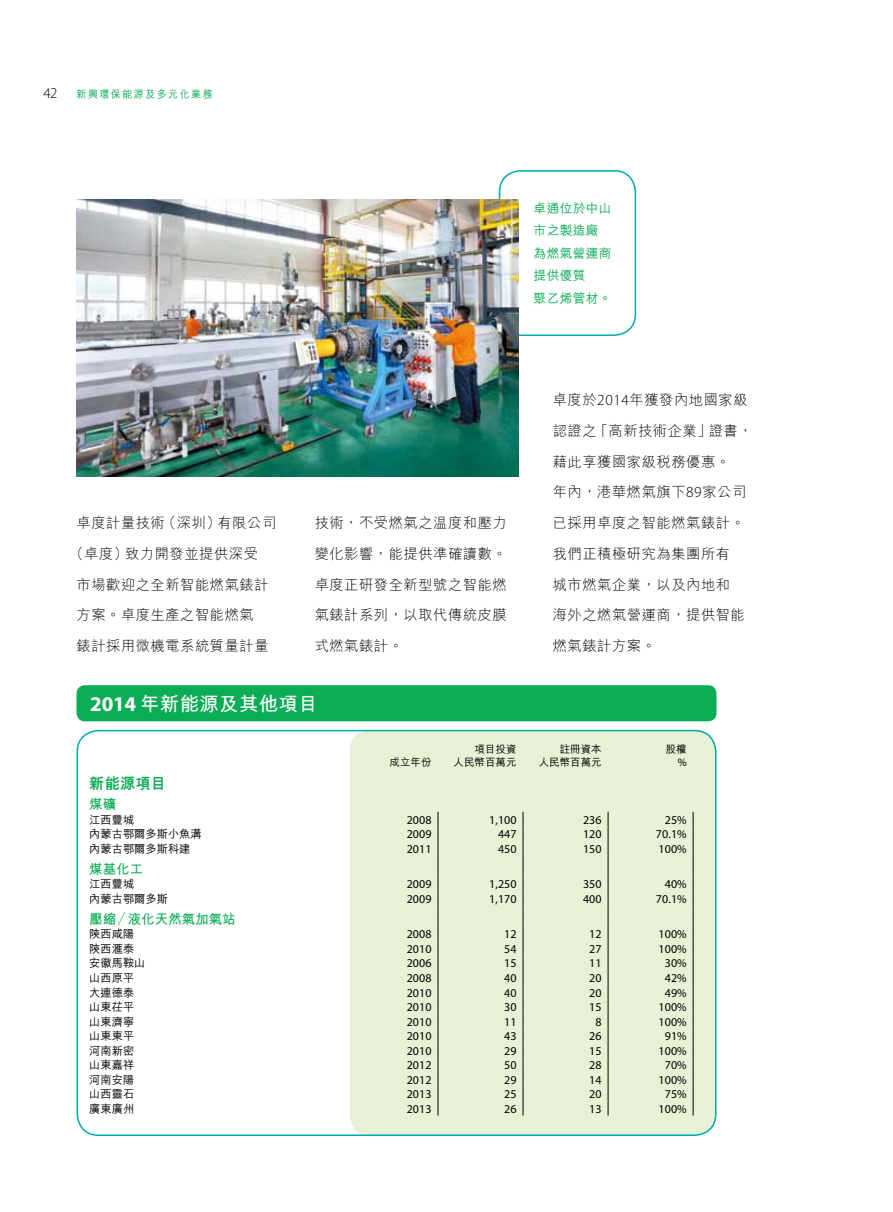
<style>
.page{position:relative;width:893px;height:1212px;background:#fff}
.page>*{position:absolute;margin:0;border:0;box-sizing:border-box;transform-origin:0 0}
.t1{font:700 19.5px "M Hei HK";letter-spacing:.015em;color:#fff}
.t2{font:800 15px "M Hei HK";letter-spacing:.025em;color:#0aac55}
.t3{font:300 15px "Myriad Pro";color:#000}
.t4{font:300 14.25px/30.8px "M Hei HK";letter-spacing:.04em;color:#000;text-align:justify}
.t5{font:700 13.5px "M Hei HK";color:#0aac55}
.t6{font:500 12.75px/22.5px "M Hei HK";letter-spacing:.025em;color:#0aac55}
.t7{font:12px "Myriad Pro";letter-spacing:.01em;color:#000}
.t8{font:11.4px "Myriad Pro";color:#000}
.t9{font:500 11.25px "M Hei HK";color:#000}
.t10{font:500 10.5px/13.5px "M Hei HK";color:#000;text-align:right}
.t11{font:500 10.5px "M Hei HK";letter-spacing:.15em;color:#0aac55;scale:.95 1}
.s1{font-family:"Myriad Pro";font-size:21px}
.s2{font-family:"Myriad Pro";font-size:15.45px}
</style>
<div class="page">
<div style="left:499px;top:170px;width:137px;height:166px;border:2px solid #00a9a9;border-radius:21px"></div>
<img style="left:77px;top:200px;width:442px;height:276px">
<div style="left:350px;top:730px;width:365px;height:406px;background:#e6f1d5;border-radius:21px"></div>
<div style="left:77px;top:685px;width:639px;height:36px;background:#0aac55;border-radius:9px"></div>
<svg style="left:438px;top:812px;width:1px;height:303px"></svg>
<svg style="left:523px;top:812px;width:1px;height:303px"></svg>
<svg style="left:608px;top:812px;width:1px;height:303px"></svg>
<svg style="left:693px;top:812px;width:1px;height:303px"></svg>
<div style="left:77px;top:730px;width:639px;height:406px;border:2px solid #00a9a9;border-radius:21px"></div>
<p class="t3" style="left:43px;top:84px;width:16px">42</p>
<p class="t11" style="left:77px;top:86px;width:145px">新興環保能源及多元化業務</p>
<p class="t6" style="left:534px;top:196px;width:80px">卓通位於中山市之製造廠為燃氣營運商提供優質<br>聚乙烯管材。</p>
<p class="t4" style="left:77px;top:507px;width:201px">卓度計量技術（深圳）有限公司</p>
<p class="t4" style="left:69px;top:538px;width:190px">（卓度）致力開發並提供深受</p>
<p class="t4" style="left:77px;top:569px;width:194px">市場歡迎之全新智能燃氣錶計</p>
<p class="t4" style="left:77px;top:599px;width:179px">方案。卓度生產之智能燃氣</p>
<p class="t4" style="left:77px;top:630px;width:194px">錶計採用微機電系統質量計量</p>
<p class="t4" style="left:315px;top:507px;width:194px">技術，不受燃氣之温度和壓力變化影響，能提供準確讀數。卓度正研發全新型號之智能燃氣錶計系列，以取代傳統皮膜式燃氣錶計。</p>
<h1 class="t1" style="left:90px;top:689px;width:229px"><span class="s1">2014</span> 年新能源及其他項目</h1>
<p class="t4" style="left:553px;top:384px;width:201px;text-align:left">卓度於<span class="s2">2014</span>年獲發內地國家級認證之「高新技術企業」證書，藉此享獲國家級稅務優惠。<br>年內，港華燃氣旗下<span class="s2">89</span>家公司已採用卓度之智能燃氣錶計。我們正積極研究為集團所有<br>城市燃氣企業，以及內地和<br>海外之燃氣營運商，提供智能燃氣錶計方案。</p>
<p class="t10" style="left:390px;top:755px;width:43px">成立年份</p>
<p class="t10" style="left:454px;top:741px;width:64px">項目投資<br>人民幣百萬元</p>
<p class="t10" style="left:539px;top:741px;width:64px">註冊資本<br>人民幣百萬元</p>
<p class="t10" style="left:666px;top:741px;width:22px">股權</p>
<p class="t8" style="left:678px;top:755px;width:10px">%</p>
<p class="t2" style="left:89px;top:776px;width:78px">新能源項目</p>
<p class="t5" style="left:89px;top:794px;width:28px">煤礦</p>
<p class="t9" style="left:89px;top:811px;width:47px">江西豐城</p>
<p class="t7" style="left:407px;top:812px;width:26px">2008</p>
<p class="t7" style="left:489px;top:812px;width:29px">1,100</p>
<p class="t7" style="left:583px;top:812px;width:20px">236</p>
<p class="t7" style="left:665px;top:812px;width:24px">25%</p>
<p class="t9" style="left:89px;top:826px;width:114px">內蒙古鄂爾多斯小魚溝</p>
<p class="t7" style="left:407px;top:827px;width:26px">2009</p>
<p class="t7" style="left:498px;top:827px;width:20px">447</p>
<p class="t7" style="left:583px;top:827px;width:20px">120</p>
<p class="t7" style="left:656px;top:827px;width:32px">70.1%</p>
<p class="t9" style="left:89px;top:840px;width:103px">內蒙古鄂爾多斯科建</p>
<p class="t7" style="left:407px;top:841px;width:26px">2011</p>
<p class="t7" style="left:498px;top:841px;width:20px">450</p>
<p class="t7" style="left:583px;top:841px;width:20px">150</p>
<p class="t7" style="left:658px;top:841px;width:30px">100%</p>
<p class="t5" style="left:89px;top:859px;width:56px">煤基化工</p>
<p class="t9" style="left:89px;top:876px;width:46px">江西豐城</p>
<p class="t7" style="left:407px;top:877px;width:26px">2009</p>
<p class="t7" style="left:489px;top:877px;width:29px">1,250</p>
<p class="t7" style="left:583px;top:877px;width:20px">350</p>
<p class="t7" style="left:665px;top:877px;width:24px">40%</p>
<p class="t9" style="left:89px;top:890px;width:80px">內蒙古鄂爾多斯</p>
<p class="t7" style="left:407px;top:891px;width:26px">2009</p>
<p class="t7" style="left:489px;top:891px;width:29px">1,170</p>
<p class="t7" style="left:583px;top:891px;width:20px">400</p>
<p class="t7" style="left:656px;top:891px;width:32px">70.1%</p>
<p class="t5" style="left:89px;top:909px;width:148px">壓縮／液化天然氣加氣站</p>
<p class="t9" style="left:89px;top:926px;width:46px">陝西咸陽</p>
<p class="t7" style="left:407px;top:927px;width:26px">2008</p>
<p class="t7" style="left:504px;top:927px;width:14px">12</p>
<p class="t7" style="left:589px;top:927px;width:14px">12</p>
<p class="t7" style="left:658px;top:927px;width:30px">100%</p>
<p class="t9" style="left:89px;top:940px;width:47px">陝西滙泰</p>
<p class="t7" style="left:407px;top:941px;width:26px">2010</p>
<p class="t7" style="left:504px;top:941px;width:14px">54</p>
<p class="t7" style="left:589px;top:941px;width:14px">27</p>
<p class="t7" style="left:658px;top:941px;width:30px">100%</p>
<p class="t9" style="left:89px;top:955px;width:58px">安徽馬鞍山</p>
<p class="t7" style="left:407px;top:956px;width:26px">2006</p>
<p class="t7" style="left:504px;top:956px;width:14px">15</p>
<p class="t7" style="left:589px;top:956px;width:14px">11</p>
<p class="t7" style="left:665px;top:956px;width:24px">30%</p>
<p class="t9" style="left:89px;top:970px;width:46px">山西原平</p>
<p class="t7" style="left:407px;top:970px;width:26px">2008</p>
<p class="t7" style="left:504px;top:970px;width:14px">40</p>
<p class="t7" style="left:589px;top:970px;width:14px">20</p>
<p class="t7" style="left:665px;top:970px;width:24px">42%</p>
<p class="t9" style="left:89px;top:984px;width:46px">大連德泰</p>
<p class="t7" style="left:407px;top:985px;width:26px">2010</p>
<p class="t7" style="left:504px;top:985px;width:14px">40</p>
<p class="t7" style="left:589px;top:985px;width:14px">20</p>
<p class="t7" style="left:665px;top:985px;width:24px">49%</p>
<p class="t9" style="left:89px;top:999px;width:46px">山東茌平</p>
<p class="t7" style="left:407px;top:1000px;width:26px">2010</p>
<p class="t7" style="left:504px;top:1000px;width:14px">30</p>
<p class="t7" style="left:589px;top:1000px;width:14px">15</p>
<p class="t7" style="left:658px;top:1000px;width:30px">100%</p>
<p class="t9" style="left:89px;top:1013px;width:46px">山東濟寧</p>
<p class="t7" style="left:407px;top:1014px;width:26px">2010</p>
<p class="t7" style="left:504px;top:1014px;width:14px">11</p>
<p class="t7" style="left:596px;top:1014px;width:8px">8</p>
<p class="t7" style="left:658px;top:1014px;width:30px">100%</p>
<p class="t9" style="left:89px;top:1028px;width:46px">山東東平</p>
<p class="t7" style="left:407px;top:1029px;width:26px">2010</p>
<p class="t7" style="left:504px;top:1029px;width:14px">43</p>
<p class="t7" style="left:589px;top:1029px;width:14px">26</p>
<p class="t7" style="left:665px;top:1029px;width:24px">91%</p>
<p class="t9" style="left:89px;top:1042px;width:46px">河南新密</p>
<p class="t7" style="left:407px;top:1043px;width:26px">2010</p>
<p class="t7" style="left:504px;top:1043px;width:14px">29</p>
<p class="t7" style="left:589px;top:1043px;width:14px">15</p>
<p class="t7" style="left:658px;top:1043px;width:30px">100%</p>
<p class="t9" style="left:89px;top:1057px;width:46px">山東嘉祥</p>
<p class="t7" style="left:407px;top:1058px;width:26px">2012</p>
<p class="t7" style="left:504px;top:1058px;width:14px">50</p>
<p class="t7" style="left:589px;top:1058px;width:14px">28</p>
<p class="t7" style="left:665px;top:1058px;width:24px">70%</p>
<p class="t9" style="left:89px;top:1071px;width:46px">河南安陽</p>
<p class="t7" style="left:407px;top:1072px;width:26px">2012</p>
<p class="t7" style="left:504px;top:1072px;width:14px">29</p>
<p class="t7" style="left:589px;top:1072px;width:14px">14</p>
<p class="t7" style="left:658px;top:1072px;width:30px">100%</p>
<p class="t9" style="left:89px;top:1086px;width:46px">山西靈石</p>
<p class="t7" style="left:407px;top:1087px;width:26px">2013</p>
<p class="t7" style="left:504px;top:1087px;width:14px">25</p>
<p class="t7" style="left:589px;top:1087px;width:14px">20</p>
<p class="t7" style="left:665px;top:1087px;width:24px">75%</p>
<p class="t9" style="left:89px;top:1101px;width:46px">廣東廣州</p>
<p class="t7" style="left:407px;top:1101px;width:26px">2013</p>
<p class="t7" style="left:504px;top:1101px;width:14px">26</p>
<p class="t7" style="left:589px;top:1101px;width:14px">13</p>
<p class="t7" style="left:658px;top:1101px;width:30px">100%</p>
</div>
